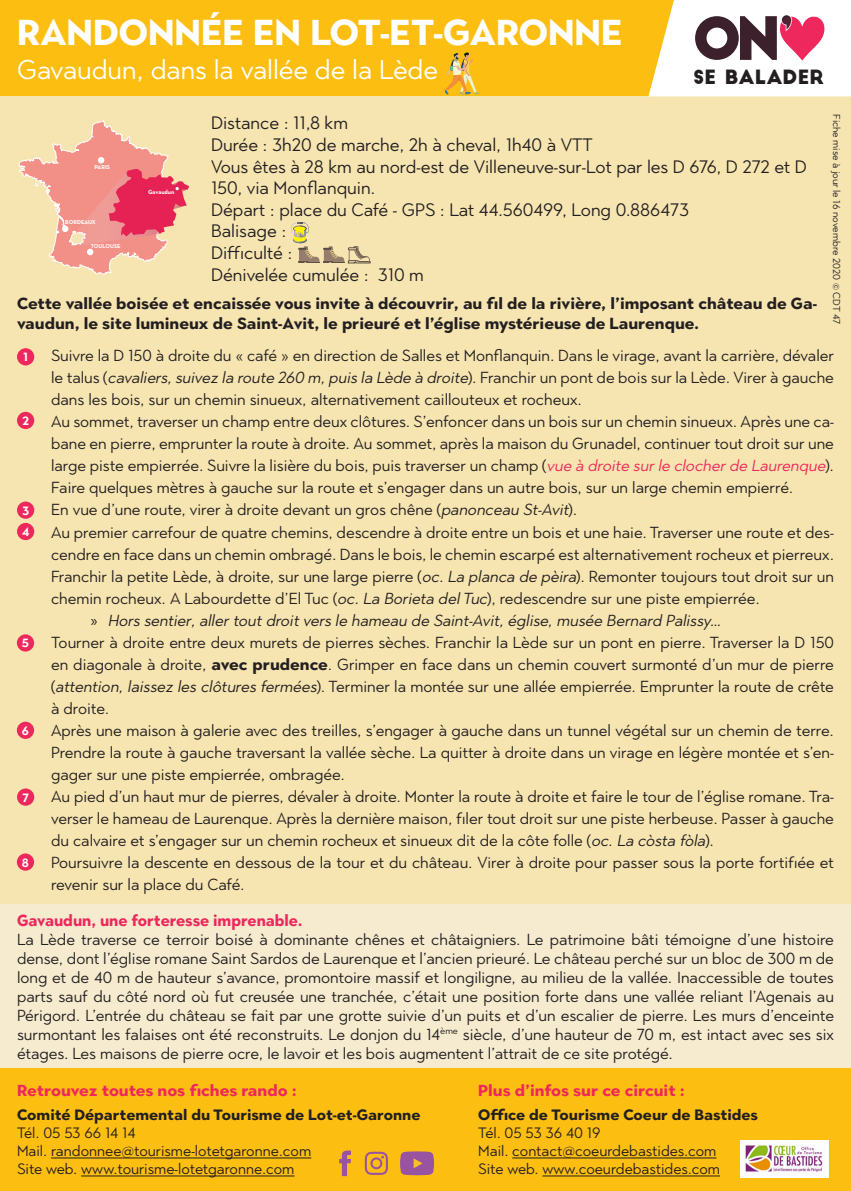
<style>
.page{position:relative;width:851px;height:1191px;background:#fff}
.page>*{position:absolute;margin:0;border:0;box-sizing:border-box;transform-origin:0 0}
.t1{font:700 36px "Town 80 Text";color:#fff}
.t2{font:27px "Town 80 Text";color:#fff}
.t3{font:19.2px "Big John";color:#231f20}
.t4{font:18px/21.6px "Town 80 Text";color:#231f20}
.t5{font:16px/22px "Town 80 Text";color:#231f20;text-align:justify}
.t6{font:700 16px/20px "Town 80 Text";color:#231f20}
.t7{font:italic 16px "Town 80 Text";color:#231f20}
.t8{font:700 16px "Town 80 Text";color:#ee275c}
.t9{font:700 16px "Town 80 Text";color:#ee275c;scale:.94 1}
.t10{font:15px "Town 80 Text";color:#231f20}
.t11{font:700 15px "Town 80 Text";color:#231f20}
.t12{font:700 12px "Town 80 Text";color:#fff}
.t13{font:10px "Town 80 Text";color:#231f20}
.t14{font:700 6.2px "Neutra Text";color:#fff}
.t15{font:700 5.8px "Neutra Text";color:#fff}
.s1{font-style:italic}
.s2{font-style:italic;color:#ee275c}
.s3{font-family:"Myriad Pro";font-style:normal}
.s4{font-weight:700}
</style>
<div class="page">
<div style="left:0;top:0;width:850px;height:96px;background:#fdbe12"></div>
<div style="left:0;top:1068px;width:850px;height:122px;background:#fdbe12"></div>
<div style="left:0;top:96px;width:850px;height:808px;background:#f7e5b1"></div>
<svg style="left:648px;top:0;width:202px;height:96px;background:#e5d1ca"></svg>
<svg style="left:445px;top:53px;width:34px;height:42px"></svg>
<svg style="left:18px;top:120px;width:171px;height:155px"></svg>
<div style="left:0;top:904px;width:850px;height:164px;background:#f6ebcf"></div>
<hr style="left:51px;top:1157px;width:260px;height:1px;background:#231f20">
<hr style="left:81px;top:1175px;width:213px;height:1px;background:#231f20">
<svg style="left:400px;top:1151px;width:34px;height:24px"></svg>
<svg style="left:339px;top:1150px;width:12px;height:26px"></svg>
<svg style="left:365px;top:1151px;width:23px;height:23px"></svg>
<div style="left:17px;top:348px;width:17px;height:17px;background:#ee275c;border-radius:50%"></div>
<div style="left:17px;top:412px;width:17px;height:17px;background:#ee275c;border-radius:50%"></div>
<div style="left:17px;top:501px;width:17px;height:18px;background:#ee275c;border-radius:50%"></div>
<div style="left:17px;top:523px;width:17px;height:17px;background:#ee275c;border-radius:50%"></div>
<div style="left:17px;top:634px;width:17px;height:17px;background:#ee275c;border-radius:50%"></div>
<div style="left:17px;top:721px;width:17px;height:18px;background:#ee275c;border-radius:50%"></div>
<svg style="left:291px;top:222px;width:79px;height:41px"></svg>
<div style="left:17px;top:788px;width:17px;height:17px;background:#ee275c;border-radius:50%"></div>
<div style="left:17px;top:853px;width:17px;height:17px;background:#ee275c;border-radius:50%"></div>
<hr style="left:512px;top:1157px;width:204px;height:1px;background:#231f20">
<hr style="left:542px;top:1175px;width:178px;height:1px;background:#231f20">
<img style="left:740px;top:1140px;width:88px;height:37px">
<p class="t1" style="left:17px;top:9px;width:607px">RANDONNÉE EN LOT-ET-GARONNE</p>
<p class="t2" style="left:17px;top:52px;width:422px">Gavaudun, dans la vallée de la Lède</p>
<p class="t3" style="left:693px;top:68px;width:132px">SE BALADER</p>
<p class="t13" style="left:842px;top:114px;width:212px;rotate:90deg">Fiche mise à jour le 16 novembre 2020 © CDT 47</p>
<p class="t4" style="left:211px;top:112px;width:138px">Distance : 11,8 km</p>
<p class="t4" style="left:211px;top:134px;width:383px">Durée : 3h20 de marche, 2h à cheval, 1h40 à VTT</p>
<p class="t4" style="left:211px;top:155px;width:597px">Vous êtes à 28 km au nord-est de Villeneuve-sur-Lot par les D 676, D 272 et D<br>150, via Monflanquin.</p>
<p class="t4" style="left:211px;top:198px;width:479px">Départ : place du Café - GPS : Lat 44.560499, Long 0.886473</p>
<p class="t4" style="left:211px;top:220px;width:77px">Balisage :</p>
<p class="t4" style="left:211px;top:242px;width:83px">Difficulté :</p>
<p class="t4" style="left:211px;top:263px;width:214px">Dénivelée cumulée : 310 m</p>
<p class="t6" style="left:17px;top:293px;width:801px">Cette vallée boisée et encaissée vous invite à découvrir, au fil de la rivière, l’imposant château de Ga&shy;vaudun, le site lumineux de Saint-Avit, le prieuré et l’église mystérieuse de Laurenque.</p>
<p class="t5" style="left:51px;top:345px;width:784px">Suivre la D 150 à droite du « café » en direction de Salles et Monflanquin. Dans le virage, avant la carrière, dévaler le talus (<span class="s1">cavaliers,suivez la route 260 m,puis la Lède à droite</span>). Franchir un pont de bois sur la Lède. Virer à gauche dans les bois, sur un chemin sinueux, alternativement caillouteux et rocheux.</p>
<p class="t5" style="left:51px;top:411px;width:784px">Au sommet, traverser un champ entre deux clôtures. S’enfoncer dans un bois sur un chemin sinueux. Après une ca&shy;bane en pierre, emprunter la route à droite. Au sommet, après la maison du Grunadel, continuer tout droit sur une large piste empierrée. Suivre la lisière du bois, puis traverser un champ (<span class="s2">vue à droite surle clocherde Laurenque</span>).<br>Faire quelques mètres à gauche sur la route et s’engager dans un autre bois, sur un large chemin empierré.</p>
<p class="t5" style="left:51px;top:499px;width:527px">En vue d’une route, virer à droite devant un gros chêne (<span class="s1">panonceau St-Avit</span>).</p>
<p class="t5" style="left:51px;top:521px;width:784px">Au premier carrefour de quatre chemins, descendre à droite entre un bois et une haie. Traverser une route et des&shy;cendre en face dans un chemin ombragé. Dans le bois, le chemin escarpé est alternativement rocheux et pierreux.<br>Franchir la petite Lède, à droite, sur une large pierre (<span class="s1">oc.La planca de pèira</span>). Remonter toujours tout droit sur un chemin rocheux. A Labourdette d’El Tuc (<span class="s1">oc.La Borieta delTuc</span>), redescendre sur une piste empierrée.</p>
<p class="t7" style="left:91px;top:609px;width:635px"><span class="s3">»</span> Hors sentier,allertoutdroitvers le hameau de Saint-Avit,église,musée Bernard Palissy…</p>
<p class="t5" style="left:51px;top:631px;width:784px">Tourner à droite entre deux murets de pierres sèches. Franchir la Lède sur un pont en pierre. Traverser la D 150 en diagonale à droite, <span class="s4">avec prudence</span>. Grimper en face dans un chemin couvert surmonté d’un mur de pierre (<span class="s1">attention,laissez les clôtures fermées</span>). Terminer la montée sur une allée empierrée. Emprunter la route de crête à droite.</p>
<p class="t5" style="left:51px;top:719px;width:784px">Après une maison à galerie avec des treilles, s’engager à gauche dans un tunnel végétal sur un chemin de terre.<br>Prendre la route à gauche traversant la vallée sèche. La quitter à droite dans un virage en légère montée et s’en&shy;gager sur une piste empierrée, ombragée.</p>
<p class="t5" style="left:51px;top:785px;width:784px">Au pied d’un haut mur de pierres, dévaler à droite. Monter la route à droite et faire le tour de l’église romane. Tra&shy;verser le hameau de Laurenque. Après la dernière maison, filer tout droit sur une piste herbeuse. Passer à gauche du calvaire et s’engager sur un chemin rocheux et sinueux dit de la côte folle (<span class="s1">oc.La còsta fòla</span>).</p>
<p class="t5" style="left:51px;top:851px;width:784px">Poursuivre la descente en dessous de la tour et du château. Virer à droite pour passer sous la porte fortifiée et revenir sur la place du Café.</p>
<p class="t9" style="left:17px;top:909px;width:305px">Gavaudun, une forteresse imprenable.</p>
<p class="t5" style="left:17px;top:929px;width:818px;line-height:19px">La Lède traverse ce terroir boisé à dominante chênes et châtaigniers. Le patrimoine bâti témoigne d’une histoire dense, dont l’église romane Saint Sardos de Laurenque et l’ancien prieuré. Le château perché sur un bloc de 300 m de long et de 40 m de hauteur s’avance, promontoire massif et longiligne, au milieu de la vallée. Inaccessible de toutes parts sauf du côté nord où fut creusée une tranchée, c’était une position forte dans une vallée reliant l’Agenais au Périgord. L’entrée du château se fait par une grotte suivie d’un puits et d’un escalier de pierre. Les murs d’enceinte surmontant les falaises ont été reconstruits. Le donjon du 14<sup>ème</sup> siècle, d’une hauteur de 70 m, est intact avec ses six étages. Les maisons de pierre ocre, le lavoir et les bois augmentent l’attrait de ce site protégé.</p>
<p class="t8" style="left:17px;top:1080px;width:281px">Retrouvez toutes nos fiches rando :</p>
<p class="t11" style="left:17px;top:1105px;width:405px">Comité Départemental du Tourisme de Lot-et-Garonne</p>
<p class="t10" style="left:17px;top:1123px;width:120px">Tél. 05 53 66 14 14</p>
<p class="t10" style="left:17px;top:1141px;width:296px">Mail. randonnee@tourisme-lotetgaronne.com</p>
<p class="t10" style="left:17px;top:1159px;width:279px">Site web. www.tourisme-lotetgaronne.com</p>
<p class="t15" style="left:94px;top:164px;width:17px">PARIS</p>
<p class="t14" style="left:148px;top:188px;width:28px">Gavaudun</p>
<p class="t15" style="left:65px;top:218px;width:32px">BORDEAUX</p>
<p class="t15" style="left:91px;top:242px;width:32px">TOULOUSE</p>
<p class="t12" style="left:23px;top:349px;width:6px">1</p>
<p class="t12" style="left:22px;top:413px;width:8px">2</p>
<p class="t12" style="left:22px;top:502px;width:9px">3</p>
<p class="t12" style="left:22px;top:524px;width:9px">4</p>
<p class="t12" style="left:22px;top:635px;width:9px">5</p>
<p class="t12" style="left:22px;top:723px;width:9px">6</p>
<p class="t12" style="left:22px;top:789px;width:8px">7</p>
<p class="t12" style="left:22px;top:854px;width:9px">8</p>
<p class="t8" style="left:478px;top:1080px;width:208px">Plus d’infos sur ce circuit :</p>
<p class="t11" style="left:478px;top:1105px;width:281px">Office de Tourisme Coeur de Bastides</p>
<p class="t10" style="left:478px;top:1123px;width:124px">Tél. 05 53 36 40 19</p>
<p class="t10" style="left:478px;top:1141px;width:240px">Mail. contact@coeurdebastides.com</p>
<p class="t10" style="left:478px;top:1159px;width:243px">Site web. www.coeurdebastides.com</p>
</div>
